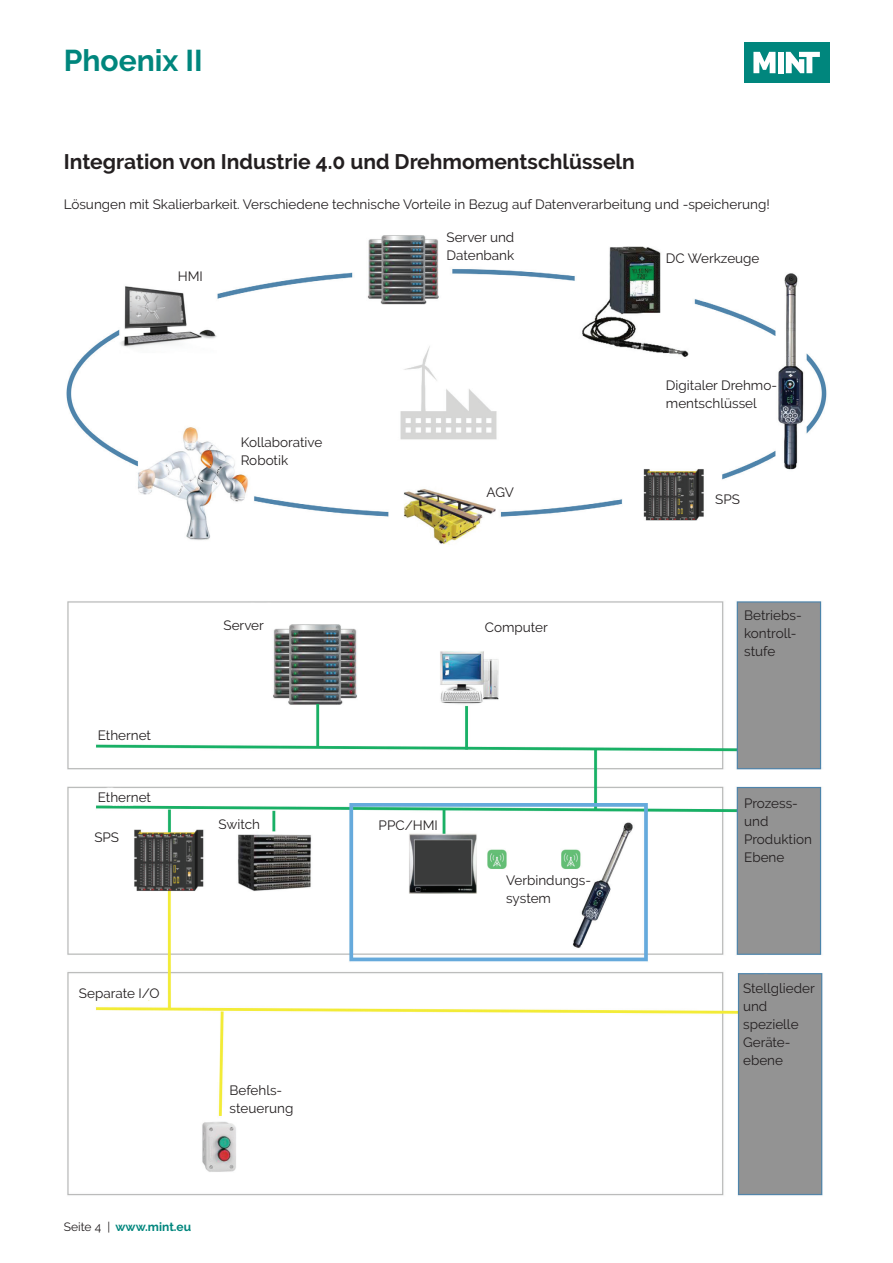
<style>
.page{position:relative;width:893px;height:1263px;background:#fff}
.page>*{position:absolute;margin:0;border:0;box-sizing:border-box;transform-origin:0 0}
.t1{font:700 30px "Raleway";color:#00867d}
.t2{font:700 21px "Raleway";color:#231f20}
.t3{font:13.5px/18px "Raleway";color:#231f20}
.t4{font:700 12px "Raleway";color:#00867d}
.s1{font-weight:400;color:#231f20}
</style>
<div class="page">
<div style="left:744px;top:43px;width:85px;height:40px;background:#00867d"></div>
<svg style="left:753px;top:52px;width:22px;height:21px"></svg>
<div style="left:778px;top:52px;width:6px;height:21px;background:#fff"></div>
<svg style="left:786px;top:52px;width:34px;height:21px"></svg>
<img style="left:67px;top:601px;width:756px;height:595px">
<img style="left:66px;top:235px;width:761px;height:310px">
<h1 class="t1" style="left:64px;top:43px;width:141px">Phoenix II</h1>
<h2 class="t2" style="left:64px;top:149px;width:573px">Integration von Industrie 4.0 und Drehmomentschlüsseln</h2>
<p class="t3" style="left:64px;top:195px;width:707px">Lösungen mit Skalierbarkeit. Verschiedene technische Vorteile in Bezug auf Datenverarbeitung und -speicherung!</p>
<p class="t3" style="left:178px;top:267px;width:27px">HMI</p>
<p class="t3" style="left:446px;top:228px;width:69px">Server und<br>Datenbank</p>
<p class="t3" style="left:241px;top:433px;width:83px">Kollaborative<br>Robotik</p>
<p class="t3" style="left:487px;top:483px;width:29px">AGV</p>
<p class="t3" style="left:98px;top:726px;width:55px">Ethernet</p>
<p class="t3" style="left:98px;top:788px;width:55px">Ethernet</p>
<p class="t3" style="left:94px;top:828px;width:26px">SPS</p>
<p class="t3" style="left:223px;top:616px;width:42px">Server</p>
<p class="t3" style="left:219px;top:815px;width:43px">Switch</p>
<p class="t3" style="left:379px;top:816px;width:61px">PPC/HMI</p>
<p class="t3" style="left:79px;top:984px;width:82px">Separate I/O</p>
<p class="t3" style="left:230px;top:1081px;width:65px">Befehls&shy;steuerung</p>
<p class="t4" style="left:64px;top:1220px;width:129px"><span class="s1">Seite 4 |</span> www.mint.eu</p>
<p class="t3" style="left:485px;top:618px;width:65px">Computer</p>
<p class="t3" style="left:506px;top:871px;width:87px">Verbindungs&shy;system</p>
<p class="t3" style="left:666px;top:249px;width:95px">DC Werkzeuge</p>
<p class="t3" style="left:666px;top:376px;width:113px">Digitaler Drehmo&shy;mentschlüssel</p>
<p class="t3" style="left:715px;top:490px;width:26px">SPS</p>
<p class="t3" style="left:744px;top:606px;width:59px">Betriebs&shy;kontroll&shy;stufe</p>
<p class="t3" style="left:744px;top:794px;width:69px">Prozess&shy;und<br>Produktion<br>Ebene</p>
<p class="t3" style="left:743px;top:979px;width:73px">Stellglieder und spezielle<br>Geräte&shy;ebene</p>
</div>
